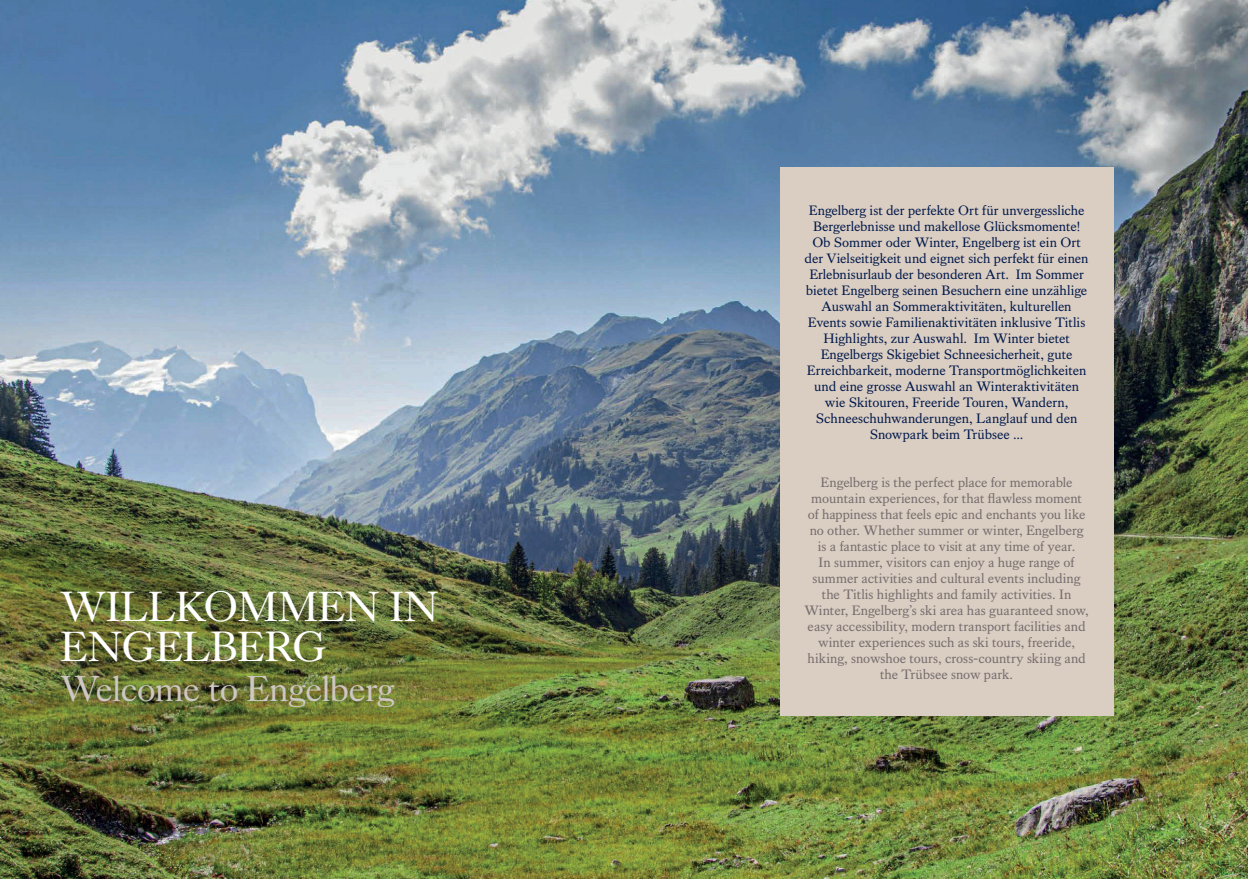
<style>
.page{position:relative;width:1248px;height:879px;background:#fff}
.page>*{position:absolute;margin:0;border:0;box-sizing:border-box;transform-origin:0 0}
.t1{font:42px/40px "Kings Caslon Display";letter-spacing:-.01em;color:#fff}
.t2{font:36px "Kings Caslon Display";letter-spacing:-.01em;color:#cec7c4}
.t3{font:14px/16px "Kings Caslon";letter-spacing:-.005em;color:#00184b;text-align:center}
.t4{font:14px/16px "Kings Caslon";letter-spacing:-.005em;color:#756c6e;text-align:center}
</style>
<div class="page">
<img style="left:0;top:0;width:1247px;height:879px">
<div style="left:780px;top:167px;width:333px;height:549px;background:#dacdc1"></div>
<h1 class="t1" style="left:60px;top:587px;width:380px">WILLKOMMEN IN<br>ENGELBERG</h1>
<h2 class="t2" style="left:60px;top:670px;width:336px">Welcome to Engelberg</h2>
<p class="t3" style="left:804px;top:203px;width:285px">Engelberg ist der perfekte Ort für unvergessliche Bergerlebnisse und makellose Glücksmomente!<br>Ob Sommer oder Winter, Engelberg ist ein Ort der Vielseitigkeit und eignet sich perfekt für einen Erlebnisurlaub der besonderen Art. Im Sommer bietet Engelberg seinen Besuchern eine unzählige Auswahl an Sommeraktivitäten, kulturellen Events sowie Familienaktivitäten inklusive Titlis Highlights, zur Auswahl. Im Winter bietet Engelbergs Skigebiet Schneesicherheit, gute Erreichbarkeit, moderne Transportmöglichkeiten und eine grosse Auswahl an Winteraktivitäten wie Skitouren, Freeride Touren, Wandern, Schneeschuhwanderungen, Langlauf und den Snowpark beim Trübsee ...</p>
<p class="t4" style="left:804px;top:475px;width:286px">Engelberg is the perfect place for memorable mountain experiences, for that flawless moment of happiness that feels epic and enchants you like no other. Whether summer or winter, Engelberg is a fantastic place to visit at any time of year.<br>In summer, visitors can enjoy a huge range of summer activities and cultural events including the Titlis highlights and family activities. In Winter, Engelberg’s ski area has guaranteed snow, easy accessibility, modern transport facilities and winter experiences such as ski tours, freeride, hiking, snowshoe tours, cross-country skiing and the Trübsee snow park.</p>
</div>
